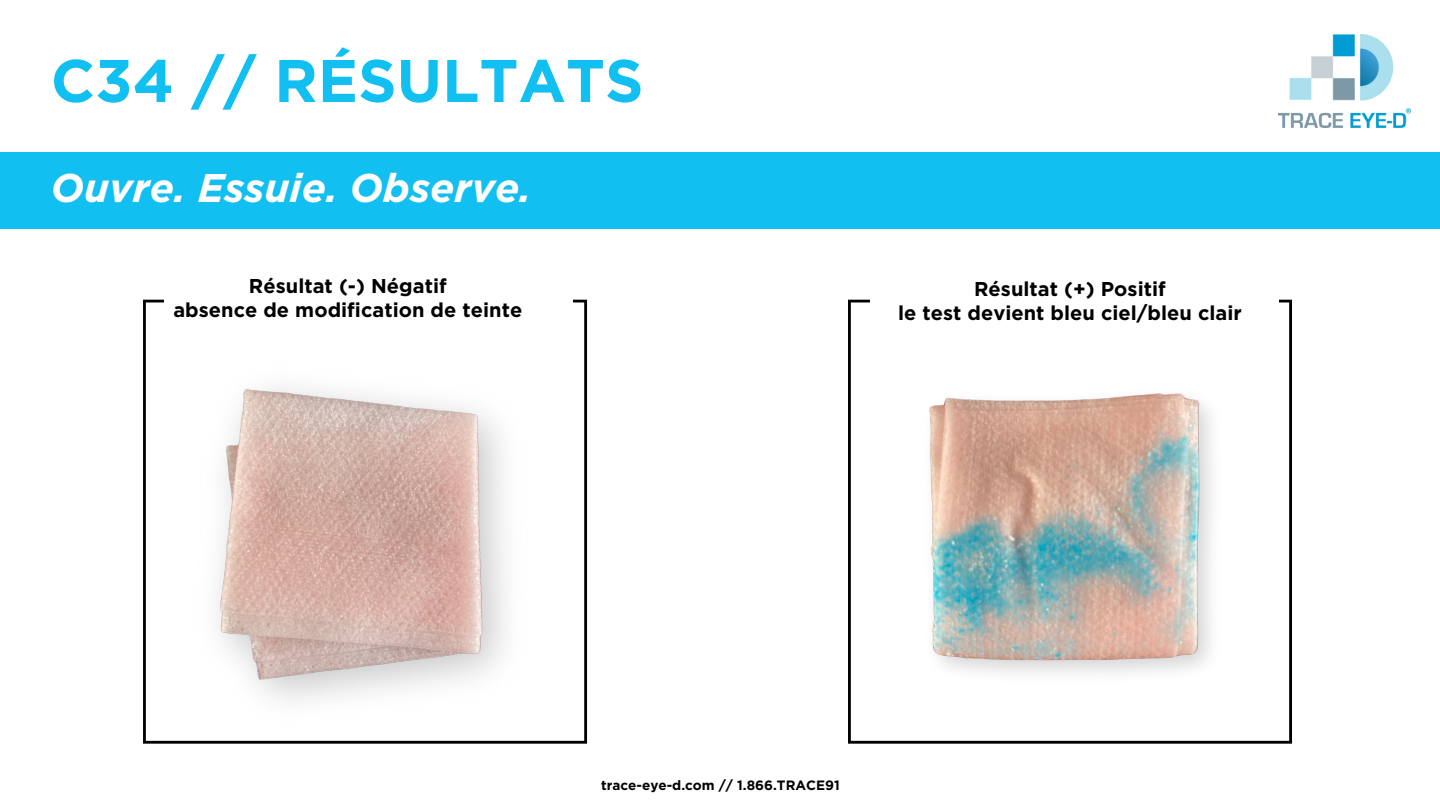
<style>
.page{position:relative;width:1440px;height:810px;background:#fff}
.page>*{position:absolute;margin:0;border:0;box-sizing:border-box;transform-origin:0 0}
.t1{font:700 60px "Gotham";color:#12bff1}
.t2{font:italic 700 40px "Gotham";color:#fff}
.t3{font:700 20px/24px "Gotham";color:#000;text-align:center}
.t4{font:700 13.5px "Gotham";color:#000}
</style>
<div class="page">
<img style="left:1278px;top:35px;width:132px;height:93px">
<div style="left:0;top:152px;width:1440px;height:76px;background:#12bff1"></div>
<svg style="left:848px;top:300px;width:444px;height:444px"></svg>
<div style="left:870px;top:267px;width:408px;height:69px;background:#fff"></div>
<img style="left:143px;top:333px;width:444px;height:411px">
<img style="left:848px;top:372px;width:444px;height:328px">
<h3 class="t1" style="left:51px;top:44px;width:594px">C34 // RÉSULTATS</h3>
<h3 class="t2" style="left:51px;top:164px;width:482px">Ouvre. Essuie. Observe.</h3>
<p class="t3" style="left:173px;top:274px;width:350px">Résultat (-) Négatif<br>absence de modification de teinte</p>
<p class="t3" style="left:898px;top:277px;width:345px">Résultat (+) Positif<br>le test devient bleu ciel/bleu clair</p>
<p class="t4" style="left:601px;top:777px;width:240px">trace-eye-d.com // 1.866.TRACE91</p>
</div>
